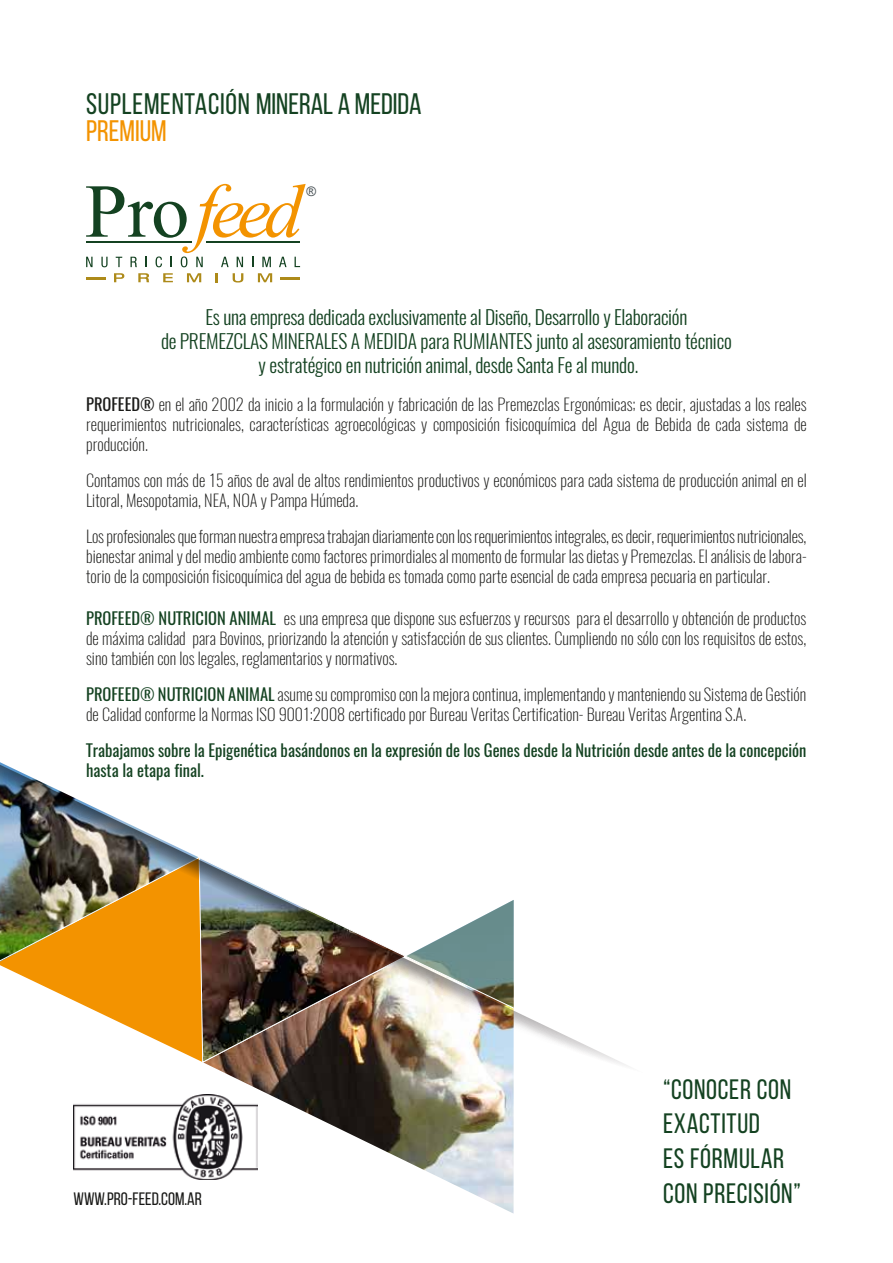
<style>
.page{position:relative;width:893px;height:1263px;background:#fff}
.page>*{position:absolute;margin:0;border:0;box-sizing:border-box;transform-origin:0 0}
.t1{font:29.7px "Bebas Neue";letter-spacing:.01em;color:#144221}
.t2{font:29.7px "Bebas Neue";color:#f39300}
.t3{font:28.05px/34.7px "Bebas Neue";letter-spacing:.025em;color:#144221}
.t4{font:300 19.5px/24px "Oswald";letter-spacing:-.01em;color:#144221;text-align:center}
.t5{font:18px "Bebas Neue";color:#1a1a18}
.t6{font:200 16.5px/19.8px "Oswald";color:#1a1a18;text-align:justify}
.t7{font:16.5px/19.8px "Oswald";color:#144221}
.t8{font:13.05px "Arial";color:#485155}
.s1{font-weight:400}
.s2{font-weight:400;color:#144221}
</style>
<div class="page">
<img style="left:203px;top:1074px;width:311px;height:139px">
<svg style="left:86px;top:184px;width:220px;height:83px"></svg>
<svg style="left:114px;top:273px;width:10px;height:9px"></svg>
<svg style="left:138px;top:273px;width:11px;height:9px"></svg>
<svg style="left:163px;top:273px;width:10px;height:9px"></svg>
<svg style="left:187px;top:273px;width:14px;height:9px"></svg>
<svg style="left:216px;top:273px;width:2px;height:9px"></svg>
<svg style="left:233px;top:273px;width:10px;height:9px"></svg>
<svg style="left:258px;top:273px;width:14px;height:9px"></svg>
<svg style="left:86px;top:277px;width:20px;height:2px"></svg>
<svg style="left:280px;top:277px;width:20px;height:2px"></svg>
<img style="left:74px;top:1094px;width:184px;height:85px">
<img style="left:0;top:762px;width:627px;height:312px">
<h1 class="t1" style="left:86px;top:88px;width:337px">SUPLEMENTACIÓN MINERAL A MEDIDA</h1>
<h1 class="t2" style="left:86px;top:114px;width:82px">PREMIUM</h1>
<p class="t8" style="left:306px;top:183px;width:11px">®</p>
<p class="t4" style="left:161px;top:305px;width:572px">Es una empresa dedicada exclusivamente al Diseño, Desarrollo y Elaboración<br>de PREMEZCLAS MINERALES A MEDIDA para RUMIANTES junto al asesoramiento técnico y estratégico en nutrición animal, desde Santa Fe al mundo.</p>
<p class="t6" style="left:86px;top:395px;width:722px"><span class="s1">PROFEED®</span> en el año 2002 da inicio a la formulación y fabricación de las Premezclas Ergonómicas; es decir, ajustadas a los reales requerimientos nutricionales, características agroecológicas y composición fisicoquímica del Agua de Bebida de cada sistema de producción.</p>
<p class="t6" style="left:86px;top:471px;width:722px">Contamos con más de 15 años de aval de altos rendimientos productivos y económicos para cada sistema de producción animal en el<br>Litoral, Mesopotamia, NEA, NOA y Pampa Húmeda.</p>
<p class="t6" style="left:86px;top:527px;width:722px">Los profesionales que forman nuestra empresa trabajan diariamente con los requerimientos integrales, es decir, requerimientos nutricionales, bienestar animal y del medio ambiente como factores primordiales al momento de formular las dietas y Premezclas. El análisis de labora&shy;torio de la composición fisicoquímica del agua de bebida es tomada como parte esencial de cada empresa pecuaria en particular.</p>
<p class="t6" style="left:86px;top:609px;width:722px"><span class="s2">PROFEED® NUTRICION ANIMAL</span> es una empresa que dispone sus esfuerzos y recursos para el desarrollo y obtención de productos de máxima calidad para Bovinos, priorizando la atención y satisfacción de sus clientes. Cumpliendo no sólo con los requisitos de estos, sino también con los legales, reglamentarios y normativos.</p>
<p class="t6" style="left:86px;top:685px;width:722px"><span class="s2">PROFEED® NUTRICION ANIMAL</span> asume su compromiso con la mejora continua, implementando y manteniendo su Sistema de Gestión de Calidad conforme la Normas ISO 9001:2008 certificado por Bureau Veritas Certification- Bureau Veritas Argentina S.A.</p>
<p class="t7" style="left:86px;top:741px;width:722px">Trabajamos sobre la Epigenética basándonos en la expresión de los Genes desde la Nutrición desde antes de la concepción hasta la etapa final.</p>
<p class="t5" style="left:74px;top:1189px;width:130px">WWW.PRO-FEED.COM.AR</p>
<h2 class="t3" style="left:663px;top:1071px;width:140px">“CONOCER CON<br>EXACTITUD<br>ES FÓRMULAR<br>CON PRECISIÓN”</h2>
</div>
